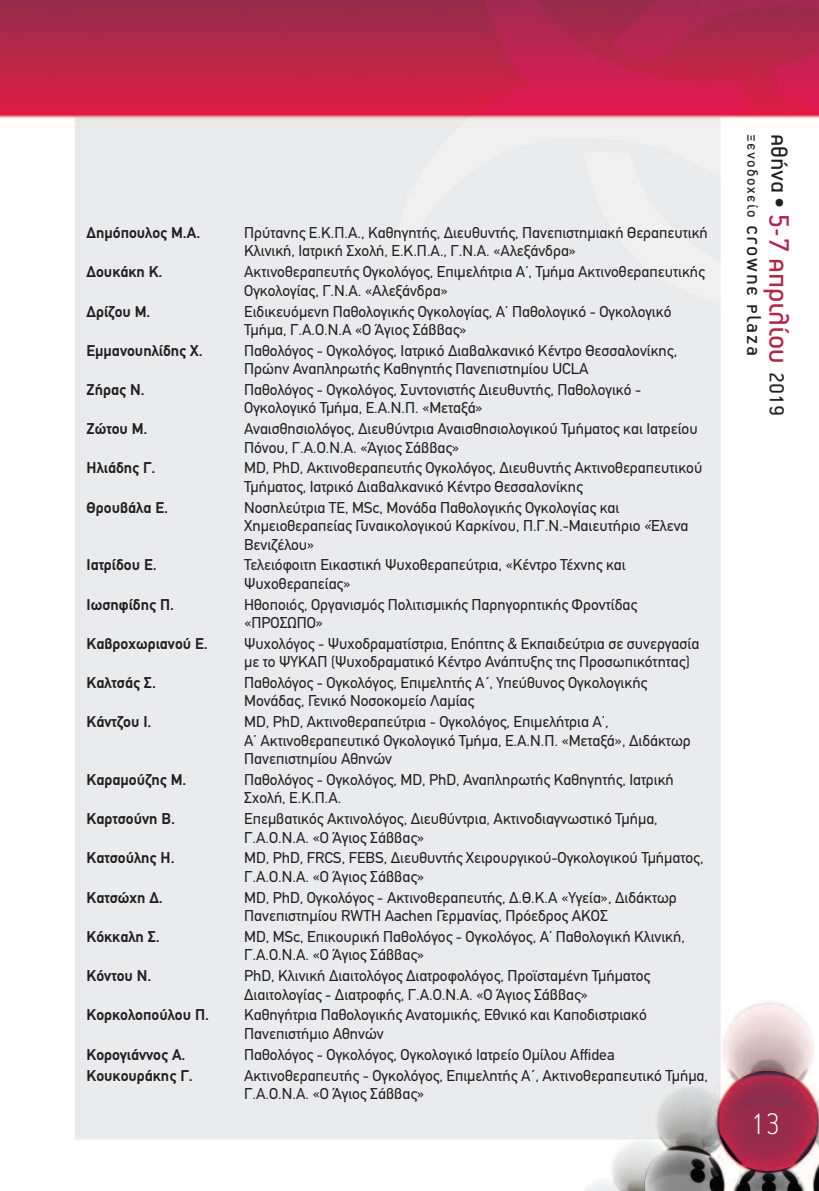
<style>
.page{position:relative;width:819px;height:1191px;background:#fff}
.page>*{position:absolute;margin:0;border:0;box-sizing:border-box;transform-origin:0 0}
.t1{font:100 33.25px "PF Premier Display";color:#fff}
.t2{font:31.5px "PF Premier Display";color:#ae294b}
.t3{font:22.57px "PF Premier Display";letter-spacing:.085em;color:#231f20}
.t4{font:15.75px/18.4px "PF Din Text";color:#231f20}
.t5{font:700 15.75px "PF Din Text";color:#231f20}
.s1{font-size:16.8px}
.s2{font-size:25.9px;color:#231f20}
.s3{font-size:22.57px;color:#231f20}
</style>
<div class="page">
<img style="left:0;top:0;width:819px;height:1191px">
<p class="t5" style="left:87px;top:223px;width:115px">Δημόπουλος Μ.Α.</p>
<p class="t4" style="left:244px;top:223px;width:465px">Πρύτανης Ε.Κ.Π.Α., Καθηγητής, Διευθυντής, Πανεπιστημιακή Θεραπευτική<br>Κλινική, Ιατρική Σχολή, Ε.Κ.Π.Α., Γ.Ν.Α. «Αλεξάνδρα»</p>
<p class="t5" style="left:87px;top:263px;width:77px">Δουκάκη Κ.</p>
<p class="t4" style="left:244px;top:263px;width:462px">Ακτινοθεραπευτής Ογκολόγος, Επιμελήτρια Α’, Τμήμα Ακτινοθεραπευτικής<br>Ογκολογίας, Γ.Ν.Α. «Αλεξάνδρα»</p>
<p class="t5" style="left:87px;top:302px;width:65px">Δρίζου Μ.</p>
<p class="t4" style="left:244px;top:302px;width:428px">Ειδικευόμενη Παθολογικής Ογκολογίας, Α’ Παθολογικό - Ογκολογικό<br>Τμήμα, Γ.Α.Ο.Ν.Α «Ο Άγιος Σάββας»</p>
<p class="t5" style="left:87px;top:341px;width:117px">Εμμανουηλίδης Χ.</p>
<p class="t4" style="left:244px;top:341px;width:434px">Παθολόγος - Ογκολόγος, Ιατρικό Διαβαλκανικό Κέντρο Θεσσαλονίκης,<br>Πρώην Αναπληρωτής Καθηγητής Πανεπιστημίου UCLA</p>
<p class="t5" style="left:87px;top:380px;width:60px">Ζήρας Ν.</p>
<p class="t4" style="left:244px;top:380px;width:398px">Παθολόγος - Ογκολόγος, Συντονιστής Διευθυντής, Παθολογικό -<br>Ογκολογικό Τμήμα, Ε.Α.Ν.Π. «Μεταξά»</p>
<p class="t5" style="left:87px;top:420px;width:62px">Ζώτου Μ.</p>
<p class="t4" style="left:244px;top:420px;width:455px">Αναισθησιολόγος, Διευθύντρια Αναισθησιολογικού Τμήματος και Ιατρείου<br>Πόνου, Γ.Α.Ο.Ν.Α. «Άγιος Σάββας»</p>
<p class="t5" style="left:87px;top:459px;width:70px">Ηλιάδης Γ.</p>
<p class="t4" style="left:244px;top:459px;width:459px">MD, PhD, Ακτινοθεραπευτής Ογκολόγος, Διευθυντής Ακτινοθεραπευτικού<br>Τμήματος, Ιατρικό Διαβαλκανικό Κέντρο Θεσσαλονίκης</p>
<p class="t5" style="left:87px;top:498px;width:83px">Θρουβάλα Ε.</p>
<p class="t4" style="left:244px;top:498px;width:446px">Νοσηλεύτρια ΤΕ, MSc, Μονάδα Παθολογικής Ογκολογίας και<br>Χημειοθεραπείας Γυναικολογικού Καρκίνου, Π.Γ.Ν.-Μαιευτήριο «Έλενα<br>Βενιζέλου»</p>
<p class="t5" style="left:87px;top:556px;width:72px">Ιατρίδου Ε.</p>
<p class="t4" style="left:244px;top:556px;width:383px">Τελειόφοιτη Εικαστική Ψυχοθεραπεύτρια, «Κέντρο Τέχνης και<br>Ψυχοθεραπείας»</p>
<p class="t5" style="left:87px;top:595px;width:89px">Ιωσηφίδης Π.</p>
<p class="t4" style="left:244px;top:595px;width:394px">Ηθοποιός, Οργανισμός Πολιτισμικής Παρηγορητικής Φροντίδας «ΠΡΟΣΩΠΟ»</p>
<p class="t5" style="left:87px;top:634px;width:123px">Καβροχωριανού Ε.</p>
<p class="t4" style="left:244px;top:634px;width:456px">Ψυχολόγος - Ψυχοδραματίστρια, Επόπτης &amp; Εκπαιδεύτρια σε συνεργασία με το ΨΥΚΑΠ (Ψυχοδραματικό Κέντρο Ανάπτυξης της Προσωπικότητας)</p>
<p class="t5" style="left:87px;top:673px;width:71px">Καλτσάς Σ.</p>
<p class="t4" style="left:244px;top:673px;width:404px">Παθολόγος - Ογκολόγος, Επιμελητής Α΄, Υπεύθυνος Ογκολογικής<br>Μονάδας, Γενικό Νοσοκομείο Λαμίας</p>
<p class="t5" style="left:87px;top:712px;width:66px">Κάντζου Ι.</p>
<p class="t4" style="left:244px;top:713px;width:448px">MD, PhD, Ακτινοθεραπεύτρια - Ογκολόγος, Επιμελήτρια Α’,<br>Α’ Ακτινοθεραπευτικό Ογκολογικό Τμήμα, Ε.Α.Ν.Π. «Μεταξά», Διδάκτωρ<br>Πανεπιστημίου Αθηνών</p>
<p class="t5" style="left:87px;top:770px;width:101px">Καραμούζης Μ.</p>
<p class="t4" style="left:244px;top:770px;width:431px">Παθολόγος - Ογκολόγος, MD, PhD, Αναπληρωτής Καθηγητής, Ιατρική<br>Σχολή, Ε.Κ.Π.Α.</p>
<p class="t5" style="left:87px;top:809px;width:90px">Καρτσούνη Β.</p>
<p class="t4" style="left:244px;top:809px;width:415px">Επεμβατικός Ακτινολόγος, Διευθύντρια, Ακτινοδιαγνωστικό Τμήμα,<br>Γ.Α.Ο.Ν.Α. «Ο Άγιος Σάββας»</p>
<p class="t5" style="left:87px;top:849px;width:89px">Κατσούλης Η.</p>
<p class="t4" style="left:244px;top:849px;width:461px">MD, PhD, FRCS, FEBS, Διευθυντής Χειρουργικού-Ογκολογικού Τμήματος,<br>Γ.Α.Ο.Ν.Α. «Ο Άγιος Σάββας»</p>
<p class="t5" style="left:87px;top:888px;width:78px">Κατσώχη Δ.</p>
<p class="t4" style="left:244px;top:888px;width:434px">MD, PhD, Ογκολόγος - Ακτινοθεραπευτής, Δ.Θ.Κ.Α «Υγεία», Διδάκτωρ<br>Πανεπιστημίου RWTH Aachen Γερμανίας, Πρόεδρος ΑΚΟΣ</p>
<p class="t5" style="left:87px;top:927px;width:75px">Κόκκαλη Σ.</p>
<p class="t4" style="left:244px;top:927px;width:442px">MD, MSc, Επικουρική Παθολόγος - Ογκολόγος, Α’ Παθολογική Κλινική,<br>Γ.Α.Ο.Ν.Α. «Ο Άγιος Σάββας»</p>
<p class="t5" style="left:87px;top:966px;width:66px">Κόντου Ν.</p>
<p class="t4" style="left:244px;top:966px;width:407px">PhD, Κλινική Διαιτολόγος Διατροφολόγος, Προϊσταμένη Τμήματος<br>Διαιτολογίας - Διατροφής, Γ.Α.Ο.Ν.Α. «Ο Άγιος Σάββας»</p>
<p class="t5" style="left:87px;top:1005px;width:124px">Κορκολοπούλου Π.</p>
<p class="t4" style="left:244px;top:1006px;width:404px">Καθηγήτρια Παθολογικής Ανατομικής, Εθνικό και Καποδιστριακό<br>Πανεπιστήμιο Αθηνών</p>
<p class="t5" style="left:87px;top:1045px;width:100px">Κορογιάννος Α.</p>
<p class="t4" style="left:244px;top:1045px;width:372px">Παθολόγος - Ογκολόγος, Ογκολογικό Ιατρείο Ομίλου Affidea</p>
<p class="t5" style="left:87px;top:1066px;width:107px">Κουκουράκης Γ.</p>
<p class="t4" style="left:244px;top:1066px;width:465px">Ακτινοθεραπευτής - Ογκολόγος, Επιμελητής Α΄, Ακτινοθεραπευτικό Τμήμα,<br>Γ.Α.Ο.Ν.Α. «Ο Άγιος Σάββας»</p>
<h3 class="t3" style="left:762px;top:134px;width:223px;rotate:90deg"><span class="s1">Ξενοδοχείο</span> Crowne Plaza</h3>
<h2 class="t2" style="left:791px;top:134px;width:283px;rotate:90deg"><span class="s2">Αθήνα •</span> 5-7 Απριλίου <span class="s3">2019</span></h2>
<h1 class="t1" style="left:751px;top:1111px;width:31px">13</h1>
</div>
